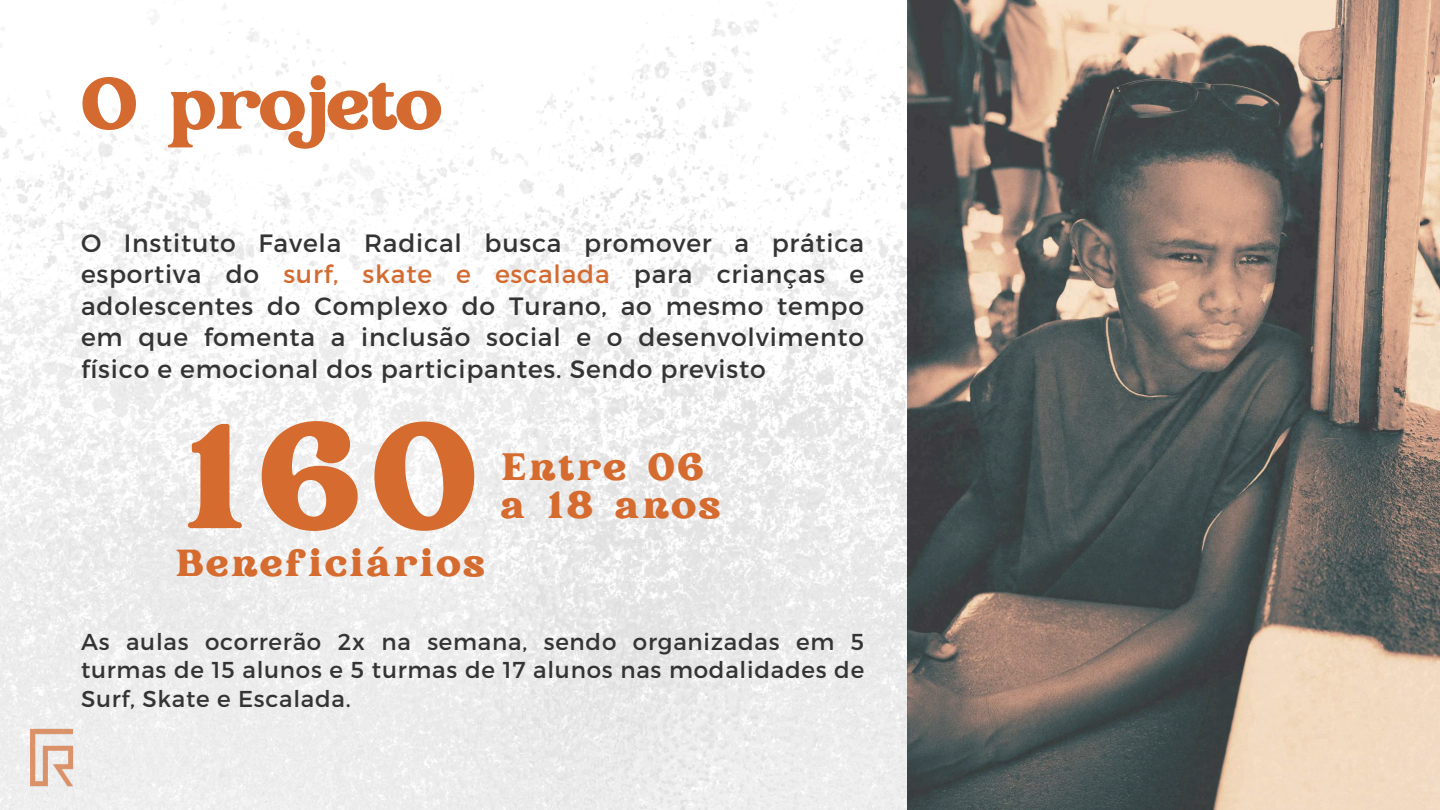
<style>
.page{position:relative;width:1440px;height:810px;background:#fff}
.page>*{position:absolute;margin:0;border:0;box-sizing:border-box;transform-origin:0 0}
.t1{font:149.1px "Rundeck Smooth";color:#d66b2f}
.t2{font:72px "Rundeck Smooth";letter-spacing:-.055em;color:#d46a2f}
.t3{font:38.1px/37.6px "Rundeck Smooth";letter-spacing:.03em;color:#d56b2f}
.t4{font:37.6px "Rundeck Smooth";letter-spacing:.03em;color:#d66b2f}
.t5{font:25px/31.5px "Montserrat";letter-spacing:.03em;color:#343434;text-align:justify}
.t6{font:23px/28.5px "Montserrat";letter-spacing:.03em;color:#343434;text-align:justify}
.s1{color:#d46a2f}
</style>
<div class="page">
<img style="left:0;top:2px;width:907px;height:808px">
<img style="left:907px;top:0;width:533px;height:810px">
<img style="left:15px;top:702px;width:78px;height:95px">
<h2 class="t2" style="left:80px;top:54px;width:365px">O projeto</h2>
<p class="t5" style="left:81px;top:226px;width:785px">O Instituto Favela Radical busca promover a prática esportiva do <span class="s1">surf, skate e escalada</span> para crianças e adolescentes do Complexo do Turano, ao mesmo tempo em que fomenta a inclusão social e o desenvolvimento físico e emocional dos participantes. Sendo previsto</p>
<h1 class="t1" style="left:179px;top:374px;width:303px">160</h1>
<h3 class="t4" style="left:175px;top:537px;width:312px">Beneficiários</h3>
<h3 class="t3" style="left:500px;top:447px;width:222px">Entre 06 a 18 anos</h3>
<p class="t6" style="left:81px;top:626px;width:785px">As aulas ocorrerão 2x na semana, sendo organizadas em 5 turmas de 15 alunos e 5 turmas de 17 alunos nas modalidades de Surf, Skate e Escalada.</p>
</div>
